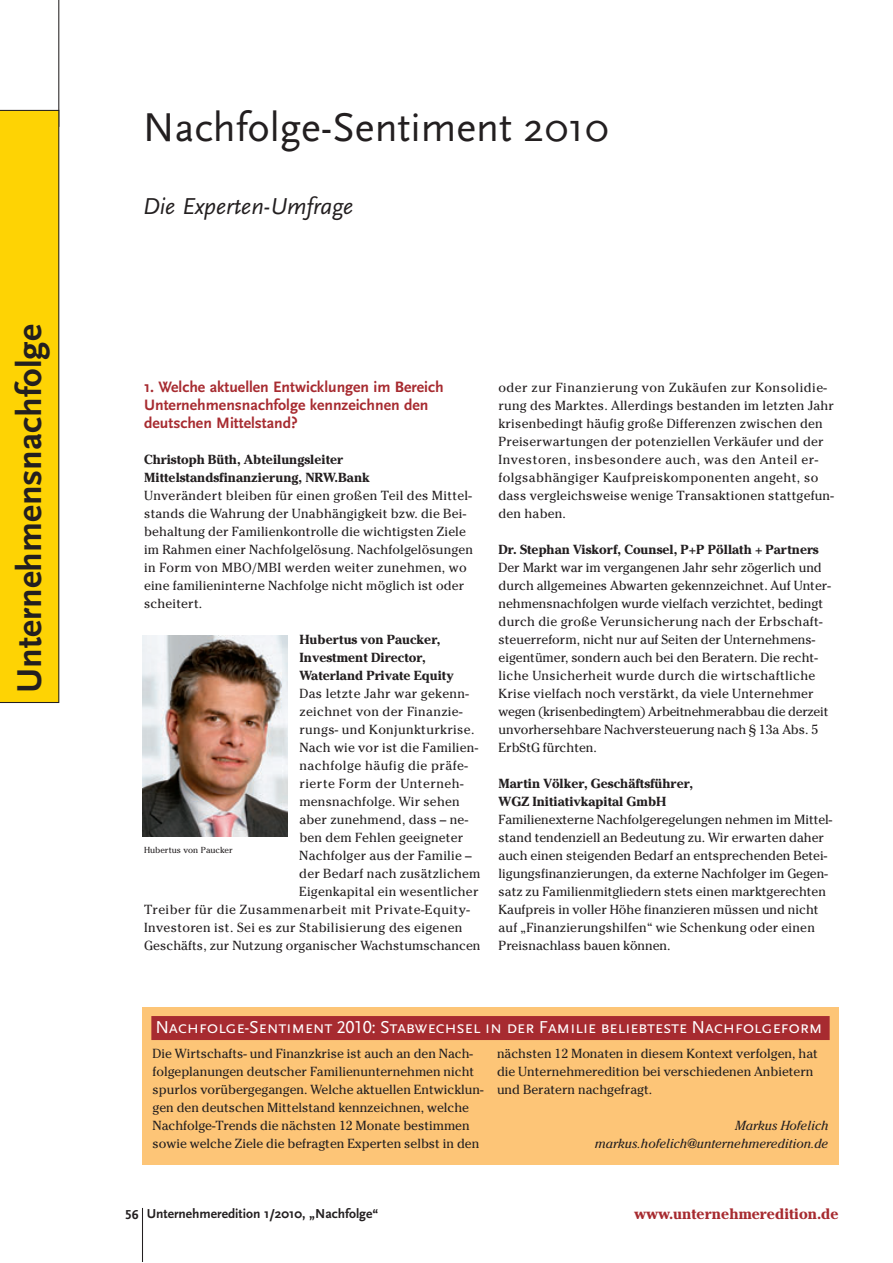
<style>
.page{position:relative;width:893px;height:1263px;background:#fff}
.page>*{position:absolute;margin:0;border:0;box-sizing:border-box;transform-origin:0 0}
.t1{font:42px "Scala Sans";color:#231f20}
.t2{font:700 36px "Scala Sans";color:#231f20}
.t3{font:italic 24px "Scala Sans";color:#231f20}
.t4{font:18px "Scala Sans Caps";letter-spacing:-.02em;color:#fff}
.t5{font:700 15.75px/18px "Scala Sans";color:#a72b30}
.t6{font:700 15px "Cheltenham";color:#a72b30}
.t7{font:700 13.5px "Scala Sans";color:#231f20}
.t8{font:13.2px/18px "Cheltenham";letter-spacing:.01em;color:#231f20}
.t9{font:700 13.2px/18px "Cheltenham";color:#231f20}
.t10{font:13.2px "Cheltenham";letter-spacing:.035em;color:#231f20}
.t11{font:italic 13.2px/18px "Cheltenham";color:#231f20;text-align:right}
.t12{font:8.7px "Cheltenham";color:#231f20}
.s1{font-family:"Scala Sans Figures"}
</style>
<div class="page">
<hr style="left:142px;top:1208px;width:1px;height:54px;background:#231f20">
<svg style="left:0;top:0;width:59px;height:703px"></svg>
<img style="left:143px;top:636px;width:144px;height:201px">
<div style="left:142px;top:1007px;width:696px;height:157px;background:#fdc577"></div>
<div style="left:151px;top:1016px;width:678px;height:24px;background:#a72b30"></div>
<h2 class="t2" style="left:15px;top:693px;width:370px;rotate:-90deg">Unternehmensnachfolge</h2>
<h1 class="t1" style="left:143px;top:111px;width:467px">Nachfolge-Sentiment 2010</h1>
<h3 class="t3" style="left:143px;top:197px;width:212px">Die Experten-Umfrage</h3>
<p class="t5" style="left:144px;top:379px;width:301px">1. Welche aktuellen Entwicklungen im Bereich<br>Unternehmensnachfolge kennzeichnen den deutschen Mittelstand?</p>
<p class="t9" style="left:144px;top:452px;width:227px">Christoph Büth, Abteilungsleiter<br>Mittelstandsfinanzierung, NRW.Bank</p>
<p class="t8" style="left:144px;top:488px;width:330px">Unverändert bleiben für einen großen Teil des Mittel&shy;stands die Wahrung der Unabhängigkeit bzw. die Bei - behaltung der Familienkontrolle die wichtigsten Ziele im Rahmen einer Nachfolgelösung. Nachfolgelösungen in Form von MBO/MBI werden weiter zunehmen, wo eine familieninterne Nachfolge nicht möglich ist oder scheitert.</p>
<p class="t9" style="left:299px;top:632px;width:156px">Hubertus von Paucker,<br>Investment Director,<br>Waterland Private Equity</p>
<p class="t8" style="left:299px;top:686px;width:171px">Das letzte Jahr war gekenn-</p>
<p class="t8" style="left:299px;top:704px;width:165px">zeichnet von der Finanzie-</p>
<p class="t8" style="left:299px;top:722px;width:176px">rungs- und Konjunkturkrise.</p>
<p class="t8" style="left:299px;top:740px;width:180px">Nach wie vor ist die Familien-</p>
<p class="t10" style="left:299px;top:761px;width:170px">nachfolge häufig die präfe-</p>
<p class="t10" style="left:299px;top:779px;width:166px">rierte Form der Unterneh-</p>
<p class="t8" style="left:299px;top:794px;width:162px">mensnachfolge. Wir sehen</p>
<p class="t8" style="left:299px;top:812px;width:170px">aber zunehmend, dass – ne-</p>
<p class="t8" style="left:299px;top:830px;width:165px">ben dem Fehlen geeigneter</p>
<p class="t8" style="left:299px;top:848px;width:174px">Nachfolger aus der Familie –</p>
<p class="t8" style="left:299px;top:866px;width:183px">der Bedarf nach zusätzlichem</p>
<p class="t8" style="left:299px;top:884px;width:181px">Eigenkapital ein wesentlicher</p>
<p class="t10" style="left:144px;top:905px;width:327px">Treiber für die Zusammenarbeit mit Private-Equity-</p>
<p class="t8" style="left:144px;top:920px;width:320px">Investoren ist. Sei es zur Stabilisierung des eigenen</p>
<p class="t8" style="left:144px;top:938px;width:338px">Geschäfts, zur Nutzung organischer Wachstumschancen</p>
<p class="t12" style="left:144px;top:847px;width:90px">Hubertus von Paucker</p>
<p class="t8" style="left:498px;top:380px;width:337px">oder zur Finanzierung von Zukäufen zur Konsolidie&shy;rung des Marktes. Allerdings bestanden im letzten Jahr krisenbedingt häufig große Differenzen zwischen den Preiserwartungen der potenziellen Verkäufer und der Investoren, insbesondere auch, was den Anteil er - folgsabhängiger Kaufpreiskomponenten angeht, so dass vergleichsweise wenige Transaktionen stattgefun&shy;den haben.</p>
<p class="t9" style="left:498px;top:542px;width:322px">Dr. Stephan Viskorf, Counsel, P+P Pöllath + Partners</p>
<p class="t8" style="left:498px;top:560px;width:334px">Der Markt war im vergangenen Jahr sehr zögerlich und durch allgemeines Abwarten gekennzeichnet. Auf Unter&shy;nehmensnachfolgen wurde vielfach verzichtet, bedingt durch die große Verunsicherung nach der Erbschaft - steuerreform, nicht nur auf Seiten der Unternehmens - eigentümer, sondern auch bei den Beratern. Die recht - liche Unsicherheit wurde durch die wirtschaftliche Krise vielfach noch verstärkt, da viele Unternehmer wegen (krisenbedingtem) Arbeitnehmerabbau die derzeit unvorhersehbare Nachversteuerung nach § 13a Abs. 5<br>ErbStG fürchten.</p>
<p class="t9" style="left:498px;top:776px;width:196px">Martin Völker, Geschäftsführer,<br>WGZ Initiativkapital GmbH</p>
<p class="t8" style="left:498px;top:812px;width:335px">Familienexterne Nachfolgeregelungen nehmen im Mittel&shy;stand tendenziell an Bedeutung zu. Wir erwarten daher auch einen steigenden Bedarf an entsprechenden Betei - ligungsfinanzierungen, da externe Nachfolger im Gegen&shy;satz zu Familienmitgliedern stets einen marktgerechten Kaufpreis in voller Höhe finanzieren müssen und nicht auf „Finanzierungshilfen“ wie Schenkung oder einen Preisnachlass bauen können.</p>
<h3 class="t4" style="left:156px;top:1016px;width:668px">Nachfolge-Sentiment 2010: Stabwechsel in der Familie beliebteste Nachfolge form</h3>
<p class="t8" style="left:153px;top:1046px;width:332px">Die Wirtschafts- und Finanzkrise ist auch an den Nach&shy;folgeplanungen deutscher Familienunternehmen nicht spurlos vorübergegangen. Welche aktuellen Entwicklun&shy;gen den deutschen Mittelstand kennzeichnen, welche Nachfolge-Trends die nächsten 12 Monate bestimmen sowie welche Ziele die befragten Experten selbst in den</p>
<p class="t8" style="left:497px;top:1046px;width:322px">nächsten 12 Monaten in diesem Kontext verfolgen, hat die Unternehmeredition bei verschiedenen Anbietern und Beratern nachgefragt.</p>
<p class="t11" style="left:595px;top:1118px;width:235px">Markus Hofelich markus.hofelich@unternehmeredition.de</p>
<p class="t7" style="left:125px;top:1208px;width:255px"><span class="s1">56</span> Unternehmeredition 1/2010, „Nachfolge“</p>
<p class="t6" style="left:634px;top:1208px;width:206px">www.unternehmeredition.de</p>
</div>
